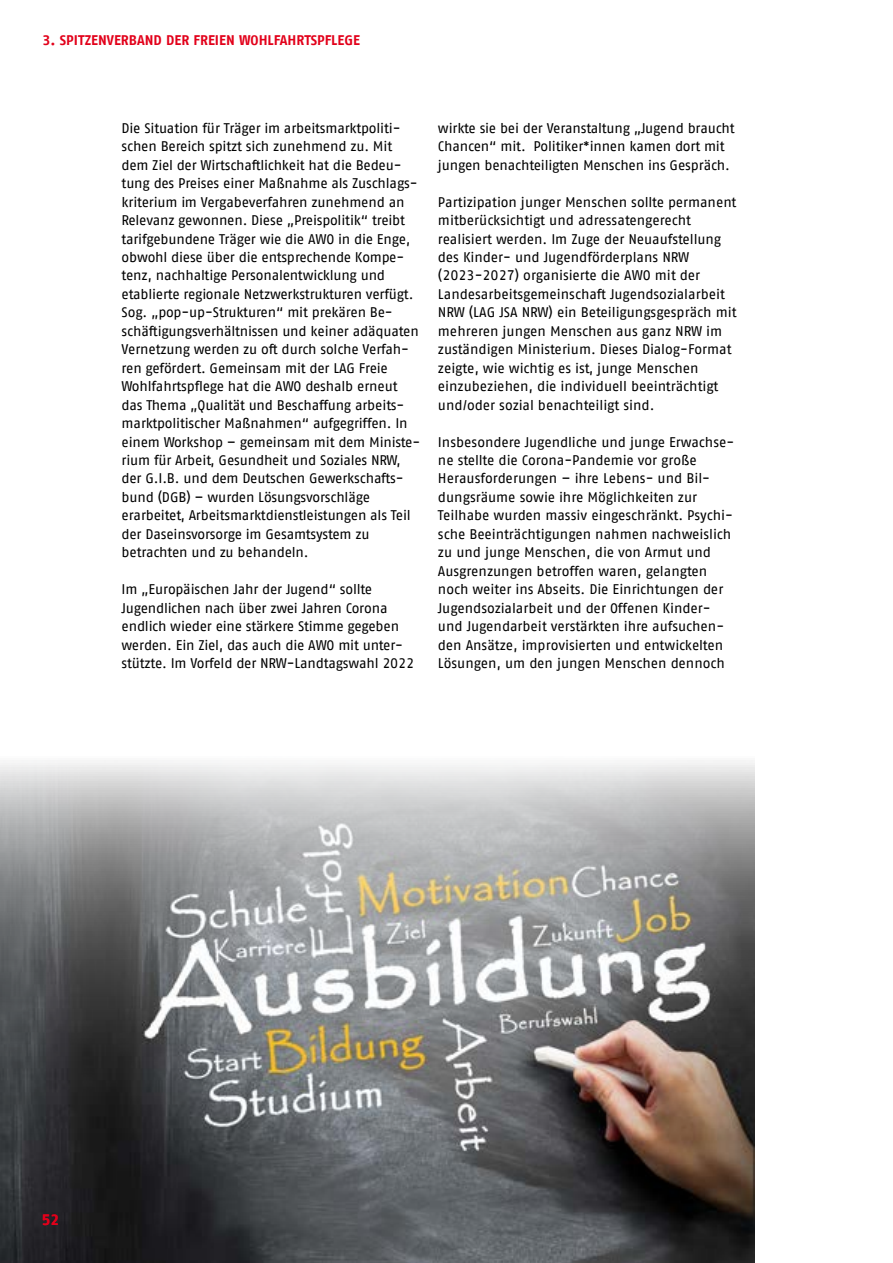
<style>
.page{position:relative;width:893px;height:1263px;background:#fff}
.page>*{position:absolute;margin:0;border:0;box-sizing:border-box;transform-origin:0 0}
.t1{font:700 15px "AWO Fago Office";color:#e2001a}
.t2{font:13.95px/18.5px "AWO Fago Office";letter-spacing:-.01em;color:#000}
.t3{font:700 13.95px "AWO Fago Office";color:#e2001a}
</style>
<div class="page">
<img style="left:0;top:760px;width:754px;height:503px">
<p class="t3" style="left:43px;top:32px;width:319px">3. SPITZENVERBAND DER FREIEN WOHLFAHRTSPFLEGE</p>
<p class="t2" style="left:122px;top:119px;width:300px">Die Situation für Träger im arbeitsmarktpoliti&shy;schen Bereich spitzt sich zunehmend zu. Mit dem Ziel der Wirtschaftlichkeit hat die Bedeu&shy;tung des Preises einer Maßnahme als Zuschlags&shy;kriterium im Vergabeverfahren zunehmend an Relevanz gewonnen. Diese „Preispolitik“ treibt tarifgebundene Träger wie die AWO in die Enge, obwohl diese über die entsprechende Kompe&shy;tenz, nachhaltige Personalentwicklung und etablierte regionale Netzwerkstrukturen verfügt.<br>Sog. „pop-up-Strukturen“ mit prekären Be&shy;schäftigungsverhältnissen und keiner adäquaten Vernetzung werden zu oft durch solche Verfah&shy;ren gefördert. Gemeinsam mit der LAG Freie Wohlfahrtspflege hat die AWO deshalb erneut das Thema „Qualität und Beschaffung arbeits&shy;marktpolitischer Maßnahmen“ aufgegriffen. In einem Workshop – gemeinsam mit dem Ministe&shy;rium für Arbeit, Gesundheit und Soziales NRW, der G.I.B. und dem Deutschen Gewerkschafts&shy;bund (DGB) – wurden Lösungsvorschläge erarbeitet, Arbeitsmarktdienstleistungen als Teil der Daseinsvorsorge im Gesamtsystem zu betrachten und zu behandeln.</p>
<p class="t2" style="left:122px;top:580px;width:294px">Im „Europäischen Jahr der Jugend“ sollte Jugendlichen nach über zwei Jahren Corona endlich wieder eine stärkere Stimme gegeben werden. Ein Ziel, das auch die AWO mit unter&shy;stützte. Im Vorfeld der NRW-Landtagswahl 2022</p>
<p class="t2" style="left:438px;top:119px;width:298px">wirkte sie bei der Veranstaltung „Jugend braucht<br>Chancen“ mit. Politiker*innen kamen dort mit jungen benachteiligten Menschen ins Gespräch.</p>
<p class="t2" style="left:438px;top:192px;width:300px">Partizipation junger Menschen sollte permanent mitberücksichtigt und adressatengerecht realisiert werden. Im Zuge der Neuaufstellung des Kinder- und Jugendförderplans NRW (2023-2027) organisierte die AWO mit der Landesarbeitsgemeinschaft Jugendsozialarbeit NRW (LAG JSA NRW) ein Beteiligungsgespräch mit mehreren jungen Menschen aus ganz NRW im zuständigen Ministerium. Dieses Dialog-Format zeigte, wie wichtig es ist, junge Menschen einzubeziehen, die individuell beeinträchtigt und/oder sozial benachteiligt sind.</p>
<p class="t2" style="left:438px;top:432px;width:298px">Insbesondere Jugendliche und junge Erwachse&shy;ne stellte die Corona-Pandemie vor große Herausforderungen – ihre Lebens- und Bil&shy;dungsräume sowie ihre Möglichkeiten zur Teilhabe wurden massiv eingeschränkt. Psychi&shy;sche Beeinträchtigungen nahmen nachweislich zu und junge Menschen, die von Armut und Ausgrenzungen betroffen waren, gelangten noch weiter ins Abseits. Die Einrichtungen der Jugendsozialarbeit und der Offenen Kinder&shy;und Jugendarbeit verstärkten ihre aufsuchen&shy;den Ansätze, improvisierten und entwickelten Lösungen, um den jungen Menschen dennoch</p>
<p class="t1" style="left:42px;top:1211px;width:19px">52</p>
</div>
